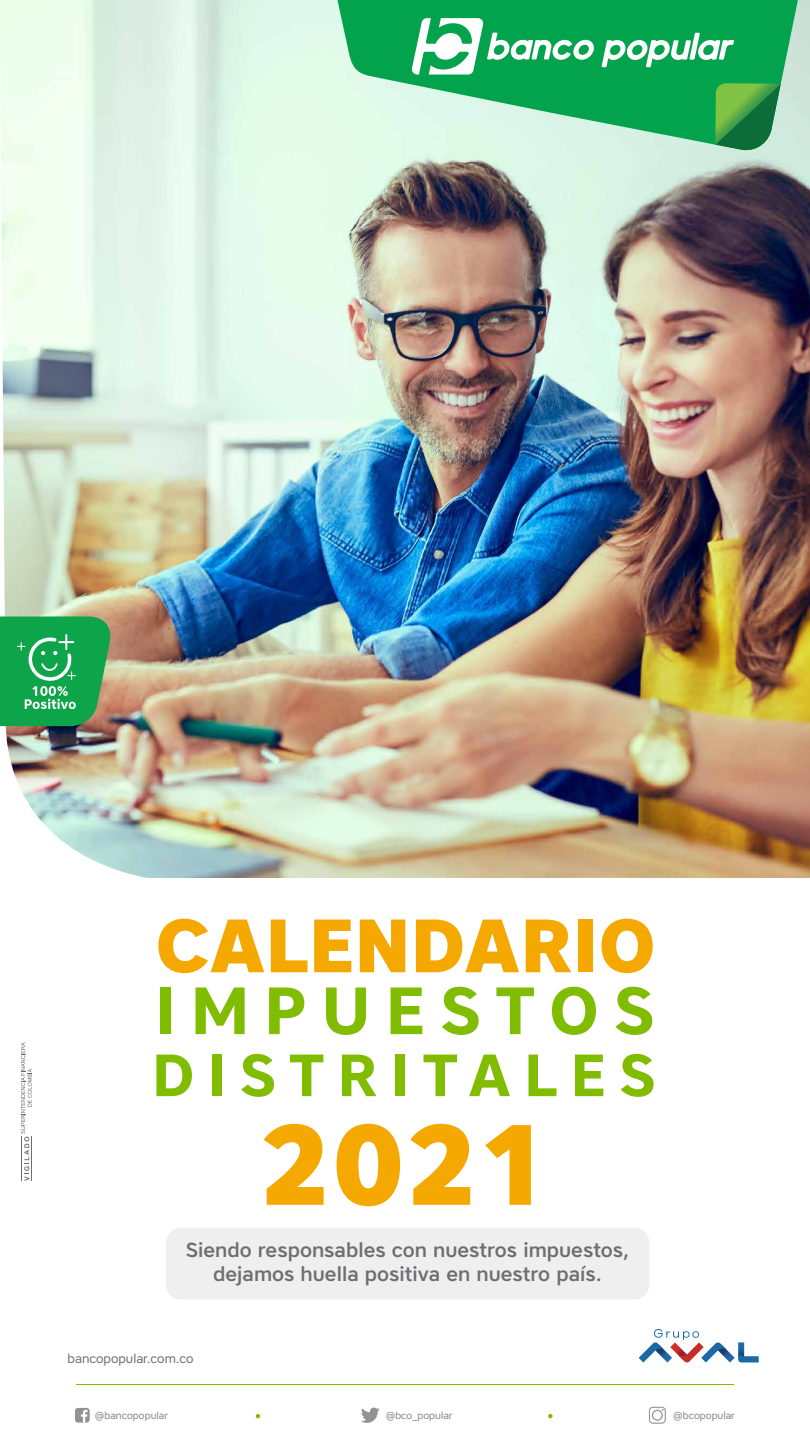
<style>
.page{position:relative;width:810px;height:1440px;background:#fff}
.page>*{position:absolute;margin:0;border:0;box-sizing:border-box;transform-origin:0 0}
.t1{font:800 113.85px "Core Sans A75";color:#f5a800}
.t2{font:800 75.3px "Core Sans A75";color:#f5a800}
.t3{font:700 66.68px "Core Sans A65";letter-spacing:.22em;color:#80bc00}
.t4{font:700 59.47px "Core Sans A65";letter-spacing:.22em;color:#80bc00}
.t5{font:500 20.25px/24.3px "Core Sans A55";color:#6d6e71;text-align:center}
.t6{font:12.75px "Core Sans A45";color:#6d6e71}
.t7{font:10.12px "Core Sans A45";color:#6d6e71}
</style>
<div class="page">
<img style="left:0;top:0;width:810px;height:878px">
<div style="left:166px;top:1228px;width:483px;height:72px;background:#efefef;border-radius:15px"></div>
<svg style="left:0;top:616px;width:113px;height:110px;background:#31a95b"></svg>
<svg style="left:21px;top:1042px;width:11px;height:139px"></svg>
<svg style="left:639px;top:1329px;width:120px;height:34px"></svg>
<svg style="left:337px;top:0;width:461px;height:152px;background:#55c287"></svg>
<svg style="left:715px;top:83px;width:66px;height:69px;background:#54a259"></svg>
<svg style="left:602px;top:33px;width:132px;height:34px"></svg>
<svg style="left:411px;top:18px;width:183px;height:57px"></svg>
<div style="left:75px;top:1408px;width:15px;height:15px;background:#919294;border-radius:3px"></div>
<svg style="left:81px;top:1410px;width:7px;height:13px"></svg>
<svg style="left:361px;top:1408px;width:19px;height:15px"></svg>
<svg style="left:649px;top:1407px;width:17px;height:17px"></svg>
<svg style="left:548px;top:1414px;width:4px;height:4px"></svg>
<svg style="left:256px;top:1414px;width:4px;height:4px"></svg>
<hr style="left:76px;top:1384px;width:658px;height:1px;background:#80bc00">
<h2 class="t2" style="left:155px;top:896px;width:502px">CALENDARIO</h2>
<h3 class="t3" style="left:155px;top:967px;width:502px">IMPUESTOS</h3>
<h3 class="t4" style="left:152px;top:1036px;width:505px">DISTRITALES</h3>
<h1 class="t1" style="left:258px;top:1089px;width:295px">2021</h1>
<p class="t5" style="left:186px;top:1237px;width:445px">Siendo responsables con nuestros impuestos, dejamos huella positiva en nuestro país.</p>
<p class="t6" style="left:68px;top:1350px;width:128px">bancopopular.com.co</p>
<p class="t7" style="left:95px;top:1409px;width:75px">@bancopopular</p>
<p class="t7" style="left:386px;top:1409px;width:68px">@bco_popular</p>
<p class="t7" style="left:673px;top:1409px;width:63px">@bcopopular</p>
</div>
